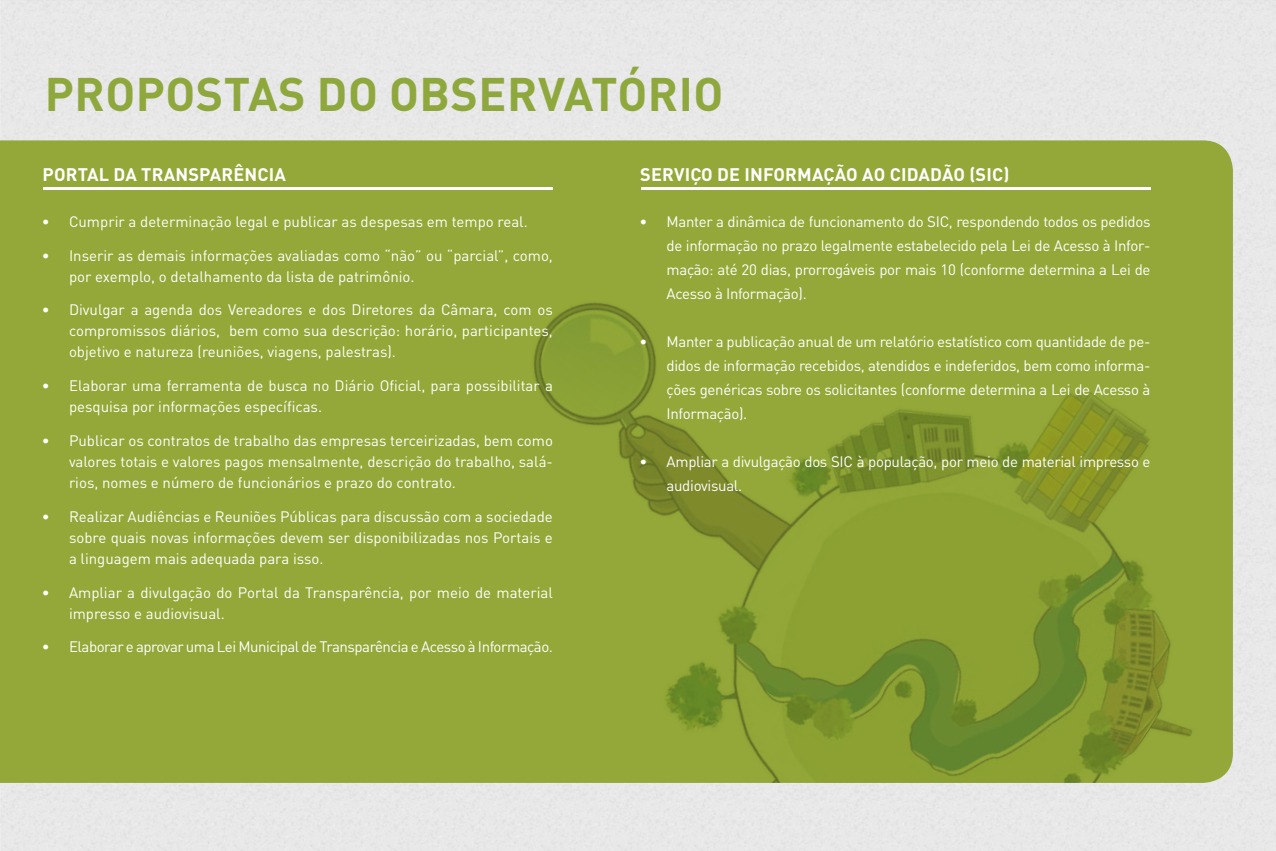
<style>
.page{position:relative;width:1276px;height:851px;background:#fff}
.page>*{position:absolute;margin:0;border:0;box-sizing:border-box;transform-origin:0 0}
.t1{font:700 46.5px "DIN Pro";letter-spacing:.01em;color:#8fa83d}
.t2{font:700 18px "DIN Pro";letter-spacing:.01em;color:#fff}
.t3{font:15px/21px "DIN Pro";color:#fff;text-align:justify}
.t4{font:15px/24px "DIN Pro";letter-spacing:-.02em;color:#fff}
.t5{font:15px "DIN Pro";letter-spacing:-.03em;color:#fff}
</style>
<div class="page">
<div style="left:0;top:0;width:1276px;height:850px;background:#e8e8e8"></div>
<div style="left:0;top:140px;width:236px;height:642px;background:#93a838"></div>
<img style="left:236px;top:140px;width:997px;height:642px">
<hr style="left:44px;top:187px;width:509px;height:3px;background:#fff">
<hr style="left:641px;top:187px;width:509px;height:3px;background:#fff">
<h1 class="t1" style="left:45px;top:63px;width:680px">PROPOSTAS DO OBSERVATÓRIO</h1>
<p class="t2" style="left:43px;top:162px;width:245px">PORTAL DA TRANSPARÊNCIA</p>
<p class="t2" style="left:640px;top:162px;width:371px">SERVIÇO DE INFORMAÇÃO AO CIDADÃO (SIC)</p>
<p class="t3" style="left:42px;top:210px;width:487px">• Cumprir a determinação legal e publicar as despesas em tempo real.</p>
<p class="t3" style="left:69px;top:244px;width:485px;text-indent:-27px">• Inserir as demais informações avaliadas como “não” ou “parcial”, como, por exemplo, o detalhamento da lista de patrimônio.</p>
<p class="t3" style="left:69px;top:299px;width:485px;text-indent:-27px">• Divulgar a agenda dos Vereadores e dos Diretores da Câmara, com os compromissos diários, bem como sua descrição: horário, participantes, objetivo e natureza (reuniões, viagens, palestras).</p>
<p class="t3" style="left:69px;top:374px;width:485px;text-indent:-27px">• Elaborar uma ferramenta de busca no Diário Oficial, para possibilitar a pesquisa por informações específicas.</p>
<p class="t3" style="left:69px;top:429px;width:485px;text-indent:-27px">• Publicar os contratos de trabalho das empresas terceirizadas, bem como valores totais e valores pagos mensalmente, descrição do trabalho, salá&shy;rios, nomes e número de funcionários e prazo do contrato.</p>
<p class="t3" style="left:69px;top:505px;width:485px;text-indent:-27px">• Realizar Audiências e Reuniões Públicas para discussão com a sociedade sobre quais novas informações devem ser disponibilizadas nos Portais e a linguagem mais adequada para isso.</p>
<p class="t3" style="left:69px;top:581px;width:485px;text-indent:-27px">• Ampliar a divulgação do Portal da Transparência, por meio de material impresso e audiovisual.</p>
<p class="t5" style="left:42px;top:636px;width:512px">• Elaborar e aprovar uma Lei Municipal de Transparência e Acesso à Informação.</p>
<p class="t3" style="left:666px;top:209px;width:485px;line-height:24px;text-indent:-27px">• Manter a dinâmica de funcionamento do SIC, respondendo todos os pedidos de informação no prazo legalmente estabelecido pela Lei de Acesso à Infor&shy;mação: até 20 dias, prorrogáveis por mais 10 (conforme determina a Lei de Acesso à Informação).</p>
<p class="t3" style="left:666px;top:329px;width:485px;line-height:24px;text-indent:-27px">• Manter a publicação anual de um relatório estatístico com quantidade de pe&shy;didos de informação recebidos, atendidos e indeferidos, bem como informa&shy;ções genéricas sobre os solicitantes (conforme determina a Lei de Acesso à Informação).</p>
<p class="t4" style="left:666px;top:449px;width:485px;text-indent:-27px">• Ampliar a divulgação dos SIC à população, por meio de material impresso e audiovisual.</p>
</div>
